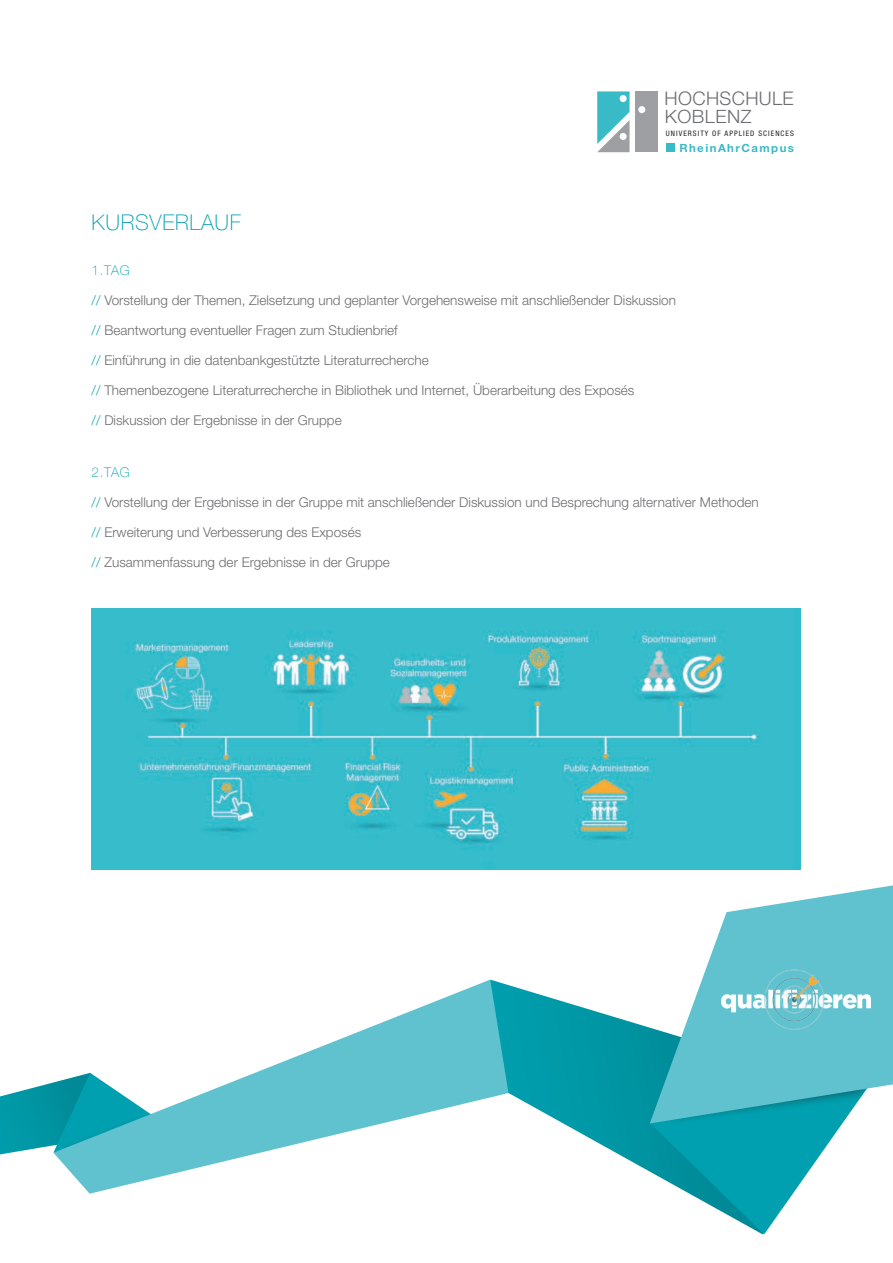
<style>
.page{position:relative;width:893px;height:1263px;background:#fff}
.page>*{position:absolute;margin:0;border:0;box-sizing:border-box;transform-origin:0 0}
.t1{font:100 21.75px "Helvetica Neue LT Pro";letter-spacing:.03em;color:#00a0b0}
.t2{font:300 18.75px "Helvetica Neue LT Std";letter-spacing:.02em;color:#6c6d70}
.t3{font:300 18.45px "Helvetica Neue LT Std";letter-spacing:.025em;color:#6c6d70}
.t4{font:300 13.5px "Helvetica Neue LT Pro";color:#6c6d70}
.t5{font:100 13.5px "Helvetica Neue LT Pro";letter-spacing:.025em;color:#00a0b0}
.t6{font:700 11.25px "Helvetica Neue LT Std";letter-spacing:.13em;color:#38bac7}
.t7{font:condensed 7.5px "Helvetica Neue LT Std";letter-spacing:.14em;color:#231f20}
.s1{color:#00a0b0}
</style>
<div class="page">
<div style="left:636px;top:91px;width:22px;height:61px;background:#9d9fa2"></div>
<svg style="left:597px;top:91px;width:32px;height:61px;background:#6fbec6"></svg>
<div style="left:620px;top:95px;width:7px;height:7px;background:#fff;border-radius:50%"></div>
<div style="left:638px;top:106px;width:7px;height:7px;background:#fff;border-radius:50%"></div>
<div style="left:620px;top:133px;width:7px;height:7px;background:#fff;border-radius:50%"></div>
<div style="left:666px;top:144px;width:8px;height:8px;background:#38bac7"></div>
<svg style="left:0;top:1082px;width:53px;height:73px"></svg>
<svg style="left:53px;top:979px;width:437px;height:215px"></svg>
<svg style="left:490px;top:979px;width:160px;height:193px"></svg>
<svg style="left:650px;top:1123px;width:191px;height:111px;fill:#00a0b0"></svg>
<svg style="left:650px;top:885px;width:243px;height:238px;fill:#60c2ce"></svg>
<img style="left:722px;top:957px;width:148px;height:84px">
<img style="left:92px;top:608px;width:709px;height:262px">
<h2 class="t2" style="left:665px;top:87px;width:131px">HOCHSCHULE</h2>
<h3 class="t3" style="left:665px;top:106px;width:88px">KOBLENZ</h3>
<p class="t7" style="left:666px;top:129px;width:129px">UNIVERSITY OF APPLIED SCIENCES</p>
<p class="t6" style="left:679px;top:141px;width:116px">RheinAhrCampus</p>
<h1 class="t1" style="left:92px;top:210px;width:151px">KURSVERLAUF</h1>
<p class="t5" style="left:92px;top:263px;width:40px">1.TAG</p>
<p class="t4" style="left:92px;top:292px;width:586px"><span class="s1">//</span> Vorstellung der Themen, Zielsetzung und geplanter Vorgehensweise mit anschließender Diskussion</p>
<p class="t4" style="left:92px;top:322px;width:308px"><span class="s1">//</span> Beantwortung eventueller Fragen zum Studienbrief</p>
<p class="t4" style="left:92px;top:352px;width:339px"><span class="s1">//</span> Einführung in die datenbankgestützte Literaturrecherche</p>
<p class="t4" style="left:92px;top:382px;width:544px"><span class="s1">//</span> Themenbezogene Literaturrecherche in Bibliothek und Internet, Überarbeitung des Exposés</p>
<p class="t4" style="left:92px;top:412px;width:252px"><span class="s1">//</span> Diskussion der Ergebnisse in der Gruppe</p>
<p class="t5" style="left:92px;top:464px;width:40px">2.TAG</p>
<p class="t4" style="left:92px;top:494px;width:669px"><span class="s1">//</span> Vorstellung der Ergebnisse in der Gruppe mit anschließender Diskussion und Besprechung alternativer Methoden</p>
<p class="t4" style="left:92px;top:524px;width:271px"><span class="s1">//</span> Erweiterung und Verbesserung des Exposés</p>
<p class="t4" style="left:92px;top:554px;width:300px"><span class="s1">//</span> Zusammenfassung der Ergebnisse in der Gruppe</p>
</div>
